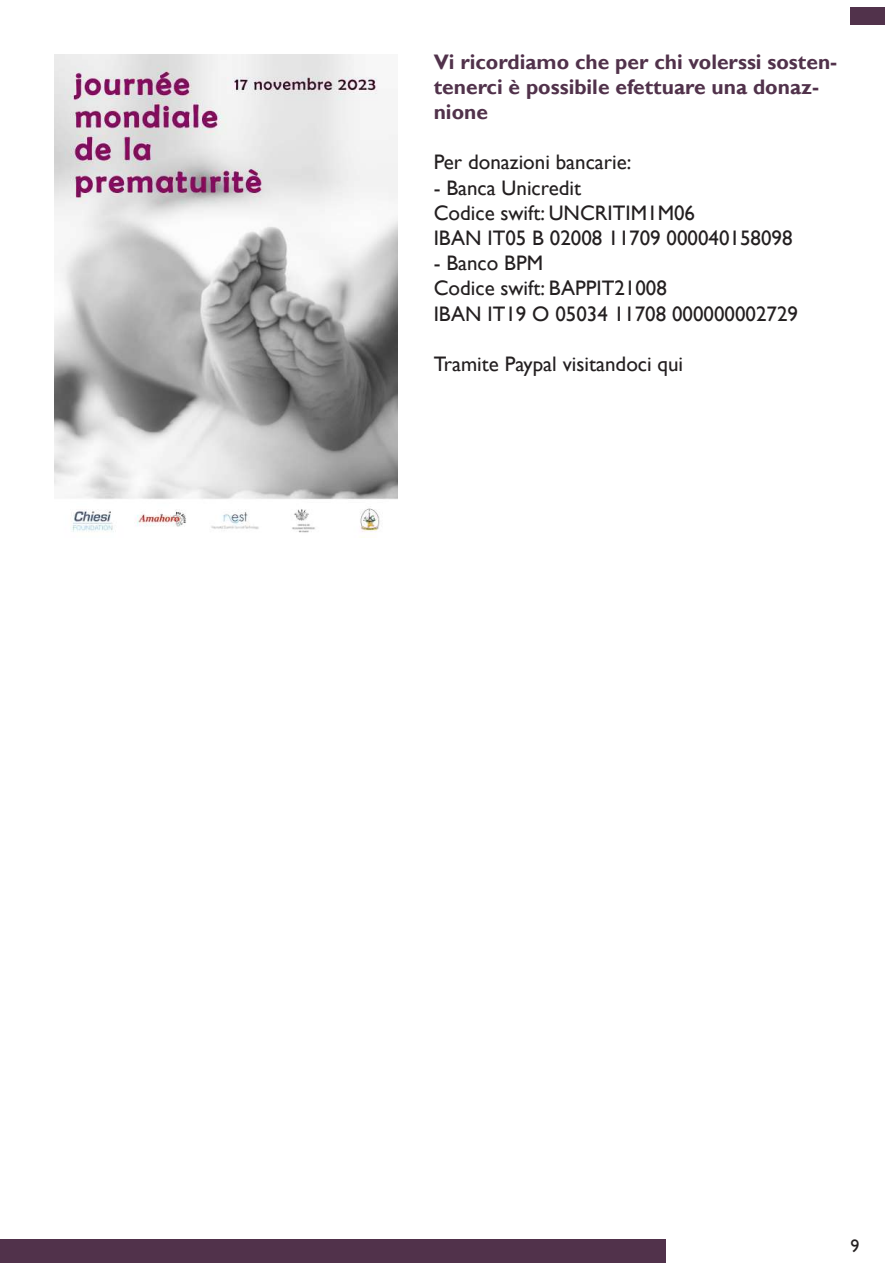
<style>
.page{position:relative;width:893px;height:1263px;background:#fff}
.page>*{position:absolute;margin:0;border:0;box-sizing:border-box;transform-origin:0 0}
.t1{font:21px/25.2px "Gill Sans";color:#231f20}
.t2{font:700 21px/25.2px "Gill Sans";color:#51324b}
.t3{font:18px "Gill Sans";color:#231f20}
</style>
<div class="page">
<div style="left:0;top:1239px;width:666px;height:24px;background:#51324b"></div>
<div style="left:851px;top:7px;width:34px;height:18px;background:#51324b"></div>
<img style="left:54px;top:54px;width:344px;height:484px">
<p class="t2" style="left:434px;top:49px;width:405px">Vi ricordiamo che per chi volerssi sosten&shy;tenerci è possibile efettuare una donaz&shy;nione</p>
<p class="t1" style="left:434px;top:150px;width:199px">Per donazioni bancarie:</p>
<p class="t1" style="left:434px;top:175px;width:360px">- Banca Unicredit<br>Codice swift: UNCRITIM1M06<br>IBAN IT05 B 02008 11709 000040158098</p>
<p class="t1" style="left:434px;top:251px;width:366px">- Banco BPM<br>Codice swift: BAPPIT21008<br>IBAN IT19 O 05034 11708 000000002729</p>
<p class="t1" style="left:434px;top:352px;width:251px">Tramite Paypal visitandoci qui</p>
<p class="t3" style="left:850px;top:1235px;width:10px">9</p>
</div>
